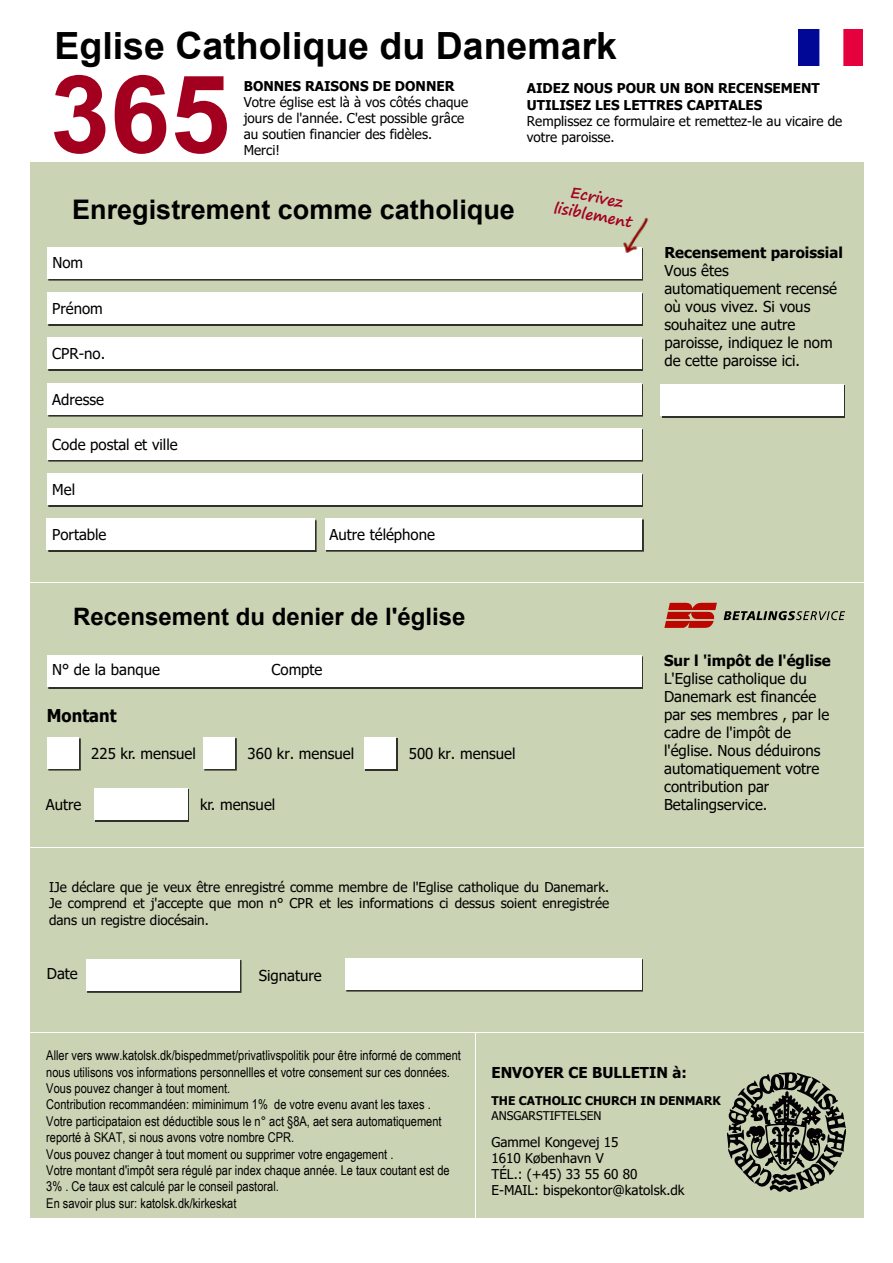
<style>
.page{position:relative;width:893px;height:1263px;background:#fff}
.page>*{position:absolute;margin:0;border:0;box-sizing:border-box;transform-origin:0 0}
.t1{font:700 108px "Arial";color:#a30020}
.t2{font:700 37.5px "Arial";color:#000}
.t3{font:700 27px "Arial";color:#000}
.t4{font:700 24px "Arial";color:#000}
.t5{font:700 17.7px "Tahoma";color:#000;scale:.93 1}
.t6{font:15px/18px "Tahoma";color:#000}
.t7{font:700 15px "Tahoma";color:#000}
.t8{font:700 15px/18px "Segoe Print";color:#a30020;text-align:center}
.t9{font:13.5px/16.4px "Arial Narrow";color:#000}
.t10{font:13.5px/16.2px "Tahoma";color:#000}
.t11{font:700 13.5px/17.1px "Tahoma";color:#000}
.t12{font:700 12px "Tahoma";color:#000}
.t13{font:12px "Tahoma";color:#000}
</style>
<div class="page">
<div style="left:31px;top:163px;width:833px;height:1055px;background:#cad3b3"></div>
<div style="left:48px;top:248px;width:595px;height:32px;background:#30322a"></div>
<div style="left:47px;top:247px;width:595px;height:32px;background:#fff"></div>
<div style="left:48px;top:294px;width:595px;height:32px;background:#2e3029"></div>
<div style="left:47px;top:292px;width:595px;height:32px;background:#fff"></div>
<div style="left:48px;top:339px;width:595px;height:32px;background:#2e3029"></div>
<div style="left:47px;top:337px;width:595px;height:32px;background:#fff"></div>
<div style="left:48px;top:384px;width:595px;height:32px;background:#30322a"></div>
<div style="left:47px;top:383px;width:595px;height:32px;background:#fff"></div>
<div style="left:48px;top:429px;width:595px;height:32px;background:#30322a"></div>
<div style="left:47px;top:428px;width:595px;height:32px;background:#fff"></div>
<div style="left:48px;top:475px;width:595px;height:32px;background:#2e3029"></div>
<div style="left:47px;top:473px;width:595px;height:32px;background:#fff"></div>
<div style="left:327px;top:519px;width:316px;height:32px;background:#2e3029"></div>
<div style="left:325px;top:518px;width:317px;height:32px;background:#fff"></div>
<div style="left:48px;top:520px;width:269px;height:32px;background:#2e3029"></div>
<div style="left:48px;top:656px;width:595px;height:32px;background:#2e3029"></div>
<div style="left:47px;top:655px;width:595px;height:32px;background:#fff"></div>
<svg style="left:664px;top:603px;width:53px;height:25px"></svg>
<svg style="left:724px;top:611px;width:121px;height:9px"></svg>
<div style="left:48px;top:738px;width:32px;height:32px;background:#31342c"></div>
<div style="left:47px;top:737px;width:32px;height:32px;background:#fff"></div>
<div style="left:204px;top:738px;width:32px;height:32px;background:#30322a"></div>
<div style="left:203px;top:737px;width:32px;height:32px;background:#fff"></div>
<div style="left:87px;top:960px;width:154px;height:32px;background:#2e3029"></div>
<div style="left:86px;top:959px;width:154px;height:32px;background:#fff"></div>
<div style="left:346px;top:959px;width:297px;height:32px;background:#30322a"></div>
<div style="left:345px;top:958px;width:297px;height:32px;background:#fff"></div>
<svg style="left:728px;top:1072px;width:117px;height:120px"></svg>
<hr style="left:0;top:582px;width:871px;height:1px;background:#fff">
<hr style="left:475px;top:1033px;width:1px;height:225px;background:#fff">
<hr style="left:12px;top:1032px;width:880px;height:1px;background:#fff">
<hr style="left:7px;top:847px;width:886px;height:1px;background:#fff">
<img style="left:623px;top:217px;width:25px;height:36px">
<div style="left:365px;top:738px;width:32px;height:32px;background:#2e3029"></div>
<div style="left:364px;top:737px;width:32px;height:32px;background:#fff"></div>
<div style="left:95px;top:789px;width:94px;height:32px;background:#fff"></div>
<div style="left:94px;top:788px;width:93px;height:32px;background:#fff"></div>
<img style="left:798px;top:29px;width:64px;height:36px">
<div style="left:47px;top:518px;width:268px;height:32px;background:#fff"></div>
<div style="left:663px;top:385px;width:182px;height:32px;background:#2e3029"></div>
<div style="left:661px;top:384px;width:183px;height:32px;background:#fff"></div>
<h2 class="t2" style="left:54px;top:19px;width:564px">Eglise Catholique du Danemark</h2>
<h1 class="t1" style="left:50px;top:38px;width:182px">365</h1>
<p class="t11" style="left:527px;top:80px;width:294px">AIDEZ NOUS POUR UN BON RECENSEMENT<br>UTILISEZ LES LETTRES CAPITALES</p>
<p class="t11" style="left:244px;top:78px;width:212px">BONNES RAISONS DE DONNER</p>
<p class="t10" style="left:244px;top:94px;width:226px">Votre église est là à vos côtés chaque jours de l'année. C'est possible grâce au soutien financier des fidèles.<br>Merci!</p>
<p class="t10" style="left:527px;top:114px;width:317px">Remplissez ce formulaire et remettez-le au vicaire de votre paroisse.</p>
<h3 class="t3" style="left:72px;top:190px;width:444px">Enregistrement comme catholique</h3>
<p class="t6" style="left:52px;top:255px;width:32px">Nom</p>
<p class="t6" style="left:52px;top:300px;width:52px">Prénom</p>
<p class="t6" style="left:52px;top:346px;width:55px">CPR-no.</p>
<p class="t6" style="left:52px;top:391px;width:53px">Adresse</p>
<p class="t6" style="left:52px;top:436px;width:127px">Code postal et ville</p>
<p class="t6" style="left:52px;top:481px;width:24px">Mel</p>
<p class="t6" style="left:52px;top:527px;width:56px">Portable</p>
<p class="t6" style="left:329px;top:526px;width:107px">Autre téléphone</p>
<h3 class="t4" style="left:73px;top:600px;width:394px">Recensement du denier de l'église</h3>
<p class="t6" style="left:52px;top:662px;width:109px">N° de la banque</p>
<p class="t6" style="left:272px;top:662px;width:52px">Compte</p>
<h3 class="t5" style="left:47px;top:704px;width:76px">Montant</h3>
<p class="t6" style="left:91px;top:745px;width:106px">225 kr. mensuel</p>
<p class="t6" style="left:248px;top:745px;width:108px">360 kr. mensuel</p>
<p class="t6" style="left:409px;top:745px;width:108px">500 kr. mensuel</p>
<p class="t6" style="left:46px;top:796px;width:37px">Autre</p>
<p class="t6" style="left:200px;top:796px;width:77px">kr. mensuel</p>
<p class="t8" style="left:559px;top:180px;width:81px;rotate:11deg">Ecrivez lisiblement</p>
<p class="t10" style="left:49px;top:880px;width:562px;text-align:justify">IJe déclare que je veux être enregistré comme membre de l'Eglise catholique du Danemark.<br>Je comprend et j'accepte que mon n° CPR et les informations ci dessus soient enregistrée dans un registre diocésain.</p>
<p class="t6" style="left:47px;top:966px;width:32px">Date</p>
<p class="t6" style="left:259px;top:967px;width:64px">Signature</p>
<p class="t7" style="left:664px;top:242px;width:180px">Recensement paroissial</p>
<p class="t6" style="left:664px;top:263px;width:174px">Vous êtes automatiquement recensé où vous vivez. Si vous souhaitez une autre paroisse, indiquez le nom de cette paroisse ici.</p>
<p class="t7" style="left:664px;top:650px;width:168px">Sur l 'impôt de l'église</p>
<p class="t6" style="left:664px;top:671px;width:167px">L'Eglise catholique du<br>Danemark est financée par ses membres , par le cadre de l'impôt de l'église. Nous déduirons automatiquement votre contribution par<br>Betalingservice.</p>
<p class="t9" style="left:46px;top:1047px;width:416px">Aller vers www.katolsk.dk/bispedmmet/privatlivspolitik pour être informé de comment nous utilisons vos informations personnellles et votre consement sur ces données.<br>Vous pouvez changer à tout moment.<br>Contribution recommandéen: miminimum 1% de votre evenu avant les taxes .<br>Votre participataion est déductible sous le n° act §8A, aet sera automatiquement reporté à SKAT, si nous avons votre nombre CPR.<br>Vous pouvez changer à tout moment ou supprimer votre engagement .<br>Votre montant d'impôt sera régulé par index chaque année. Le taux coutant est de 3% . Ce taux est calculé par le conseil pastoral.<br>En savoir plus sur: katolsk.dk/kirkeskat</p>
<p class="t7" style="left:491px;top:1062px;width:197px">ENVOYER CE BULLETIN à:</p>
<p class="t12" style="left:491px;top:1092px;width:231px">THE CATHOLIC CHURCH IN DENMARK</p>
<p class="t13" style="left:491px;top:1107px;width:112px">ANSGARSTIFTELSEN</p>
<p class="t10" style="left:491px;top:1134px;width:195px">Gammel Kongevej 15<br>1610 København V<br>TÉL.: (+45) 33 55 60 80<br>E-MAIL: bispekontor@katolsk.dk</p>
</div>
